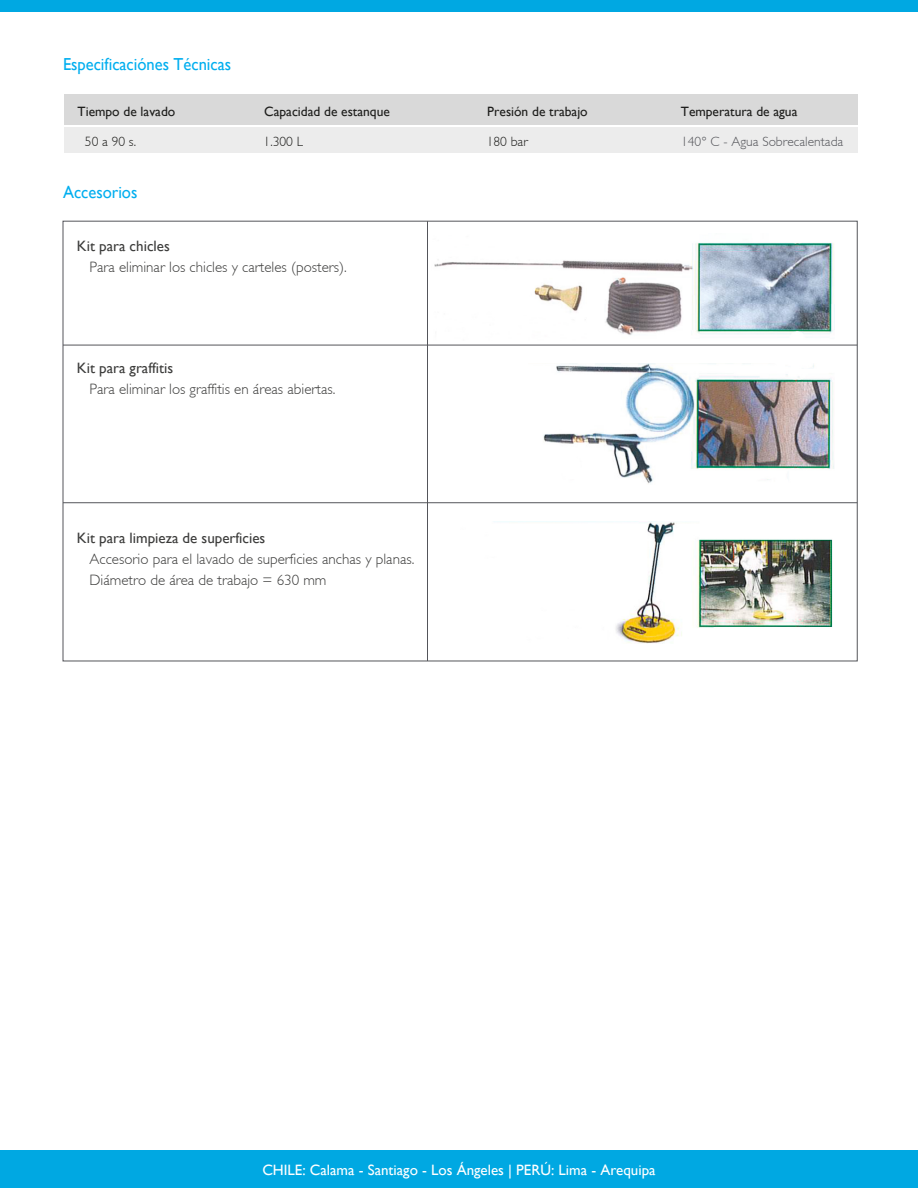
<style>
.page{position:relative;width:918px;height:1188px;background:#fff}
.page>*{position:absolute;margin:0;border:0;box-sizing:border-box;transform-origin:0 0}
.t1{font:17.4px "Gill Sans";color:#00aeef;scale:.95 1}
.t2{font:300 15px/21px "Gill Sans";color:#3c3c3b}
.t3{font:15px "Gill Sans";color:#3c3c3b}
.t4{font:15px "Gill Sans";color:#fff}
.t5{font:13.5px "Gill Sans";color:#1d1d1b}
.t6{font:300 13.5px "Gill Sans";color:#54555a}
.t7{font:300 13.5px "Gill Sans";color:#1d1d1b}
</style>
<div class="page">
<div style="left:0;top:0;width:918px;height:11px;background:#00a8e2"></div>
<div style="left:0;top:1150px;width:918px;height:38px;background:#00a8e2"></div>
<img style="left:434px;top:243px;width:401px;height:92px">
<img style="left:543px;top:364px;width:291px;height:120px">
<img style="left:494px;top:521px;width:339px;height:122px">
<hr style="left:427px;top:221px;width:1px;height:440px;background:#54555a">
<hr style="left:63px;top:345px;width:794px;height:1px;background:#54555a">
<hr style="left:63px;top:502px;width:794px;height:1px;background:#54555a">
<div style="left:64px;top:95px;width:793px;height:30px;background:#d9d9d9"></div>
<div style="left:64px;top:127px;width:793px;height:26px;background:#ececec"></div>
<p class="t1" style="left:63px;top:54px;width:179px">Especificaciónes Técnicas</p>
<p class="t5" style="left:78px;top:103px;width:99px">Tiempo de lavado</p>
<p class="t5" style="left:264px;top:103px;width:127px">Capacidad de estanque</p>
<p class="t5" style="left:487px;top:103px;width:102px">Presión de trabajo</p>
<p class="t5" style="left:681px;top:103px;width:118px">Temperatura de agua</p>
<p class="t7" style="left:85px;top:134px;width:53px">50 a 90 s.</p>
<p class="t7" style="left:264px;top:134px;width:41px">1.300 L</p>
<p class="t7" style="left:487px;top:134px;width:43px">180 bar</p>
<p class="t6" style="left:681px;top:134px;width:164px">140° C - Agua Sobrecalentada</p>
<p class="t1" style="left:63px;top:182px;width:80px">Accesorios</p>
<p class="t3" style="left:77px;top:237px;width:94px">Kit para chicles</p>
<p class="t2" style="left:89px;top:257px;width:259px">Para eliminar los chicles y carteles (posters).</p>
<p class="t3" style="left:77px;top:359px;width:98px">Kit para graffitis</p>
<p class="t2" style="left:89px;top:378px;width:247px">Para eliminar los graffitis en áreas abiertas.</p>
<p class="t3" style="left:77px;top:529px;width:190px">Kit para limpieza de superficies</p>
<p class="t2" style="left:89px;top:548px;width:326px">Accesorio para el lavado de superficies anchas y planas.<br>Diámetro de área de trabajo = 630 mm</p>
<p class="t4" style="left:262px;top:1162px;width:395px">CHILE: Calama - Santiago - Los Ángeles | PERÚ: Lima - Arequipa</p>
</div>
